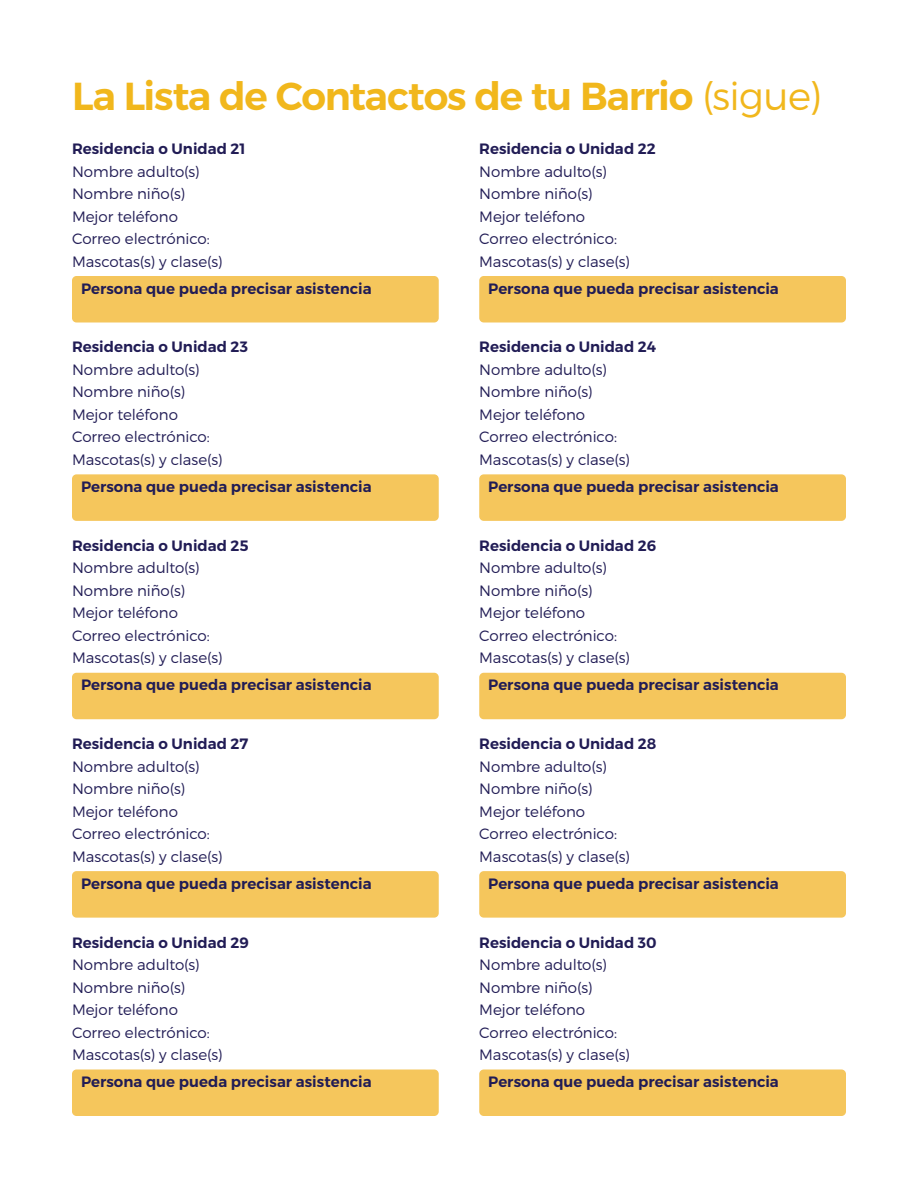
<style>
.page{position:relative;width:918px;height:1188px;background:#fff}
.page>*{position:absolute;margin:0;border:0;box-sizing:border-box;transform-origin:0 0}
.t1{font:600 39px "Montserrat";letter-spacing:-.03em;color:#f1b71c}
.t2{font:300 15px/22.5px "Montserrat";letter-spacing:-.005em;color:#211c55}
.t3{font:600 15px "Montserrat";color:#211c55}
.s1{font-weight:300}
</style>
<div class="page">
<div style="left:72px;top:276px;width:367px;height:46px;background:#f5c65c;border-radius:4px"></div>
<div style="left:479px;top:276px;width:367px;height:46px;background:#f5c65c;border-radius:4px"></div>
<div style="left:72px;top:474px;width:367px;height:47px;background:#f5c65c;border-radius:4px"></div>
<div style="left:479px;top:474px;width:367px;height:47px;background:#f5c65c;border-radius:4px"></div>
<div style="left:72px;top:673px;width:367px;height:46px;background:#f5c65c;border-radius:4px"></div>
<div style="left:479px;top:673px;width:367px;height:46px;background:#f5c65c;border-radius:4px"></div>
<div style="left:72px;top:871px;width:367px;height:47px;background:#f5c65c;border-radius:4px"></div>
<div style="left:479px;top:871px;width:367px;height:47px;background:#f5c65c;border-radius:4px"></div>
<div style="left:72px;top:1070px;width:367px;height:46px;background:#f5c65c;border-radius:4px"></div>
<div style="left:479px;top:1070px;width:367px;height:46px;background:#f5c65c;border-radius:4px"></div>
<h1 class="t1" style="left:72px;top:72px;width:750px">La Lista de Contactos de tu Barrio <span class="s1">(sigue)</span></h1>
<p class="t3" style="left:72px;top:139px;width:175px">Residencia o Unidad 21</p>
<p class="t2" style="left:72px;top:160px;width:152px">Nombre adulto(s)<br>Nombre niño(s)<br>Mejor teléfono<br>Correo electrónico:<br>Mascotas(s) y clase(s)</p>
<p class="t3" style="left:81px;top:279px;width:292px">Persona que pueda precisar asistencia</p>
<p class="t3" style="left:479px;top:139px;width:178px">Residencia o Unidad 22</p>
<p class="t2" style="left:479px;top:160px;width:152px">Nombre adulto(s)<br>Nombre niño(s)<br>Mejor teléfono<br>Correo electrónico:<br>Mascotas(s) y clase(s)</p>
<p class="t3" style="left:488px;top:279px;width:292px">Persona que pueda precisar asistencia</p>
<p class="t3" style="left:72px;top:338px;width:178px">Residencia o Unidad 23</p>
<p class="t2" style="left:72px;top:358px;width:152px">Nombre adulto(s)<br>Nombre niño(s)<br>Mejor teléfono<br>Correo electrónico:<br>Mascotas(s) y clase(s)</p>
<p class="t3" style="left:81px;top:477px;width:292px">Persona que pueda precisar asistencia</p>
<p class="t3" style="left:72px;top:536px;width:178px">Residencia o Unidad 25</p>
<p class="t2" style="left:72px;top:556px;width:152px">Nombre adulto(s)<br>Nombre niño(s)<br>Mejor teléfono<br>Correo electrónico:<br>Mascotas(s) y clase(s)</p>
<p class="t3" style="left:81px;top:676px;width:292px">Persona que pueda precisar asistencia</p>
<p class="t3" style="left:72px;top:735px;width:178px">Residencia o Unidad 27</p>
<p class="t2" style="left:72px;top:755px;width:152px">Nombre adulto(s)<br>Nombre niño(s)<br>Mejor teléfono<br>Correo electrónico:<br>Mascotas(s) y clase(s)</p>
<p class="t3" style="left:81px;top:874px;width:292px">Persona que pueda precisar asistencia</p>
<p class="t3" style="left:72px;top:933px;width:179px">Residencia o Unidad 29</p>
<p class="t2" style="left:72px;top:953px;width:152px">Nombre adulto(s)<br>Nombre niño(s)<br>Mejor teléfono<br>Correo electrónico:<br>Mascotas(s) y clase(s)</p>
<p class="t3" style="left:81px;top:1072px;width:292px">Persona que pueda precisar asistencia</p>
<p class="t3" style="left:479px;top:338px;width:178px">Residencia o Unidad 24</p>
<p class="t2" style="left:479px;top:358px;width:152px">Nombre adulto(s)<br>Nombre niño(s)<br>Mejor teléfono<br>Correo electrónico:<br>Mascotas(s) y clase(s)</p>
<p class="t3" style="left:488px;top:477px;width:292px">Persona que pueda precisar asistencia</p>
<p class="t3" style="left:479px;top:536px;width:178px">Residencia o Unidad 26</p>
<p class="t2" style="left:479px;top:556px;width:152px">Nombre adulto(s)<br>Nombre niño(s)<br>Mejor teléfono<br>Correo electrónico:<br>Mascotas(s) y clase(s)</p>
<p class="t3" style="left:488px;top:676px;width:292px">Persona que pueda precisar asistencia</p>
<p class="t3" style="left:479px;top:735px;width:179px">Residencia o Unidad 28</p>
<p class="t2" style="left:479px;top:755px;width:152px">Nombre adulto(s)<br>Nombre niño(s)<br>Mejor teléfono<br>Correo electrónico:<br>Mascotas(s) y clase(s)</p>
<p class="t3" style="left:488px;top:874px;width:292px">Persona que pueda precisar asistencia</p>
<p class="t3" style="left:479px;top:933px;width:179px">Residencia o Unidad 30</p>
<p class="t2" style="left:479px;top:953px;width:152px">Nombre adulto(s)<br>Nombre niño(s)<br>Mejor teléfono<br>Correo electrónico:<br>Mascotas(s) y clase(s)</p>
<p class="t3" style="left:488px;top:1072px;width:292px">Persona que pueda precisar asistencia</p>
</div>
